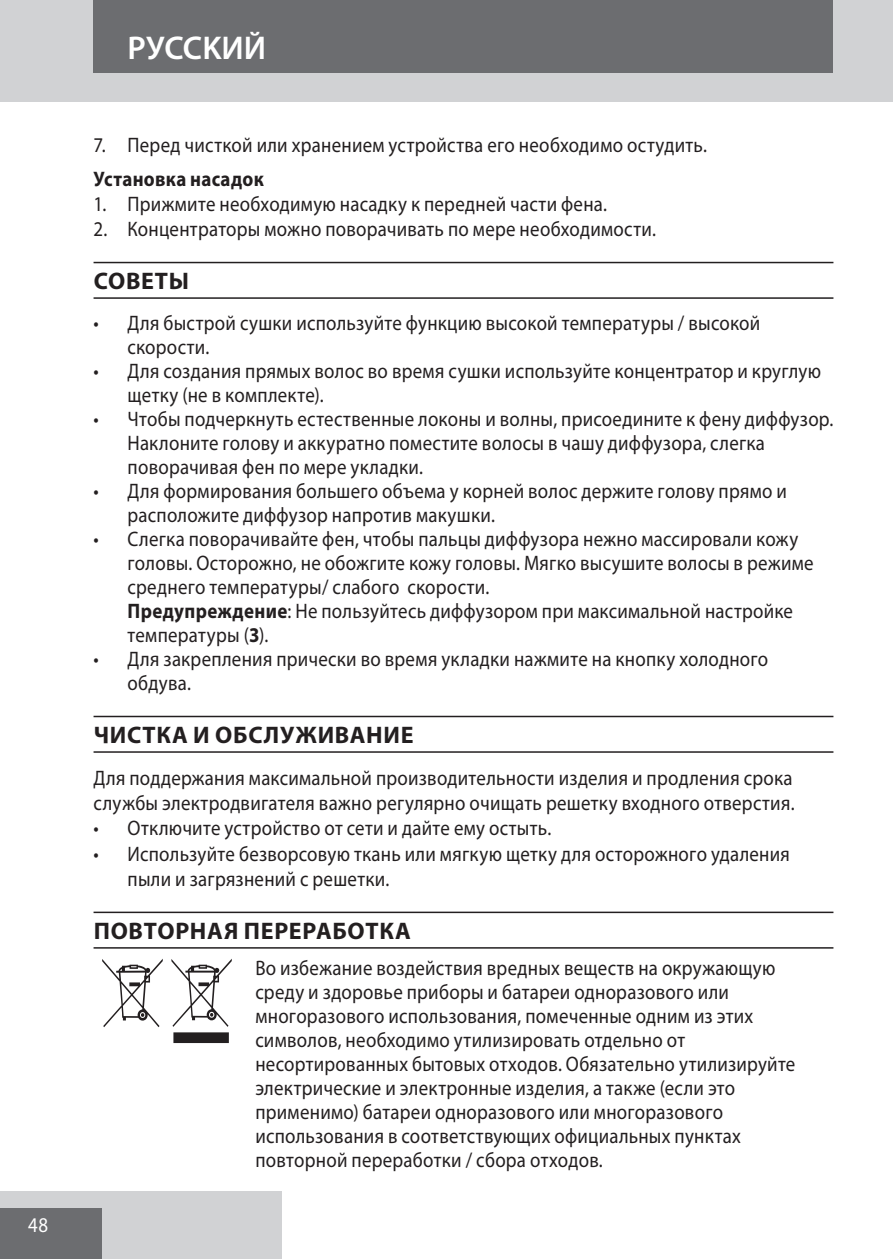
<style>
.page{position:relative;width:893px;height:1259px;background:#fff}
.page>*{position:absolute;margin:0;border:0;box-sizing:border-box;transform-origin:0 0}
.default{font:120px "Myriad Mine";color:#231f20;scale:.9 1}
.t1{font:600 33px "Myriad Pro";color:#fff}
.heading{font:700 24px "Myriad Pro";letter-spacing:.03em;color:#231f20}
.default-2{font:21px/24px "Myriad Pro";letter-spacing:.015em;color:#231f20;scale:.9 1}
.default_bullet{font:21px/24px "Myriad Pro";letter-spacing:.015em;color:#231f20;scale:.9 1}
.Subheading{font:700 21px "Myriad Pro";letter-spacing:.02em;color:#231f20;scale:.9 1}
.t2{font:21px "Myriad Pro";color:#fff;scale:.9 1}
.s1{font-weight:700}
</style>
<div class="page">
<div style="left:0;top:0;width:893px;height:102px;background:#d1d2d4"></div>
<div style="left:0;top:1191px;width:282px;height:68px;background:#d1d2d4"></div>
<div style="left:0;top:1208px;width:102px;height:51px;background:#6c6d70"></div>
<div style="left:94px;top:0;width:739px;height:73px;background:#6c6d70"></div>
<hr style="left:94px;top:262px;width:739px;height:1px;background:#231f20">
<hr style="left:94px;top:297px;width:739px;height:2px;background:#231f20">
<hr style="left:94px;top:716px;width:739px;height:1px;background:#231f20">
<hr style="left:94px;top:751px;width:739px;height:2px;background:#231f20">
<hr style="left:94px;top:911px;width:739px;height:2px;background:#231f20">
<hr style="left:94px;top:947px;width:739px;height:1px;background:#231f20">
<p class="t2" style="left:28px;top:1212px;width:24px">48</p>
<p class="t1" style="left:128px;top:27px;width:140px">PУCCKИЙ</p>
<p class="default-2" style="left:94px;top:132px;width:683px">7. Перед чисткой или хранением устройства его необходимо остудить.</p>
<p class="Subheading" style="left:94px;top:165px;width:191px">Установка насадок</p>
<p class="default-2" style="left:94px;top:191px;width:572px">1. Прижмите необходимую насадку к передней части фена.</p>
<p class="default-2" style="left:94px;top:217px;width:626px">2. Концентраторы можно поворачивать по мере необходимости.</p>
<p class="heading" style="left:94px;top:265px;width:97px">СОВЕТЫ</p>
<p class="default-2" style="left:128px;top:310px;width:705px;text-indent:-34px">• Для быстрой сушки используйте функцию высокой температуры / высокой скорости.</p>
<p class="default-2" style="left:128px;top:358px;width:772px;text-indent:-34px">• Для создания прямых волос во время сушки используйте концентратор и круглую щетку (не в комплекте).</p>
<p class="default-2" style="left:128px;top:406px;width:786px;text-indent:-34px">• Чтобы подчеркнуть естественные локоны и волны, присоедините к фену диффузор.<br>Наклоните голову и аккуратно поместите волосы в чашу диффузора, слегка поворачивая фен по мере укладки.</p>
<p class="default-2" style="left:128px;top:478px;width:734px;text-indent:-34px">• Для формирования большего объема у корней волос держите голову прямо и расположите диффузор напротив макушки.</p>
<p class="default-2" style="left:128px;top:526px;width:764px;text-indent:-34px">• Слегка поворачивайте фен, чтобы пальцы диффузора нежно массировали кожу головы. Осторожно, не обожгите кожу головы. Мягко высушите волосы в режиме среднего температуры/ слабого скорости.</p>
<p class="default_bullet" style="left:128px;top:598px;width:741px"><span class="s1">Предупреждение</span>: Не пользуйтесь диффузором при максимальной настройке температуры (<span class="s1">3</span>).</p>
<p class="default-2" style="left:128px;top:646px;width:713px;text-indent:-34px">• Для закрепления прически во время укладки нажмите на кнопку холодного обдува.</p>
<p class="heading" style="left:94px;top:719px;width:321px">ЧИСТКА И ОБСЛУЖИВАНИЕ</p>
<p class="default_bullet" style="left:94px;top:765px;width:780px;line-height:25.2px">Для поддержания максимальной производительности изделия и продления срока службы электродвигателя важно регулярно очищать решетку входного отверстия.</p>
<p class="default-2" style="left:94px;top:816px;width:510px">• Отключите устройство от сети и дайте ему остыть.</p>
<p class="default-2" style="left:128px;top:840px;width:738px;line-height:25.2px;text-indent:-34px">• Используйте безворсовую ткань или мягкую щетку для осторожного удаления пыли и загрязнений с решетки.</p>
<p class="heading" style="left:94px;top:915px;width:319px">ПОВТОРНАЯ ПЕРЕРАБОТКА</p>
<p class="default" style="left:102px;top:946px;width:151px">W</p>
<p class="default-2" style="left:255px;top:955px;width:602px">Во избежание воздействия вредных веществ на окружающую среду и здоровье приборы и батареи одноразового или многоразового использования, помеченные одним из этих символов, необходимо утилизировать отдельно от несортированных бытовых отходов. Обязательно утилизируйте электрические и электронные изделия, а также (если это применимо) батареи одноразового или многоразового использования в соответствующих официальных пунктах повторной переработки / сбора отходов.</p>
</div>
